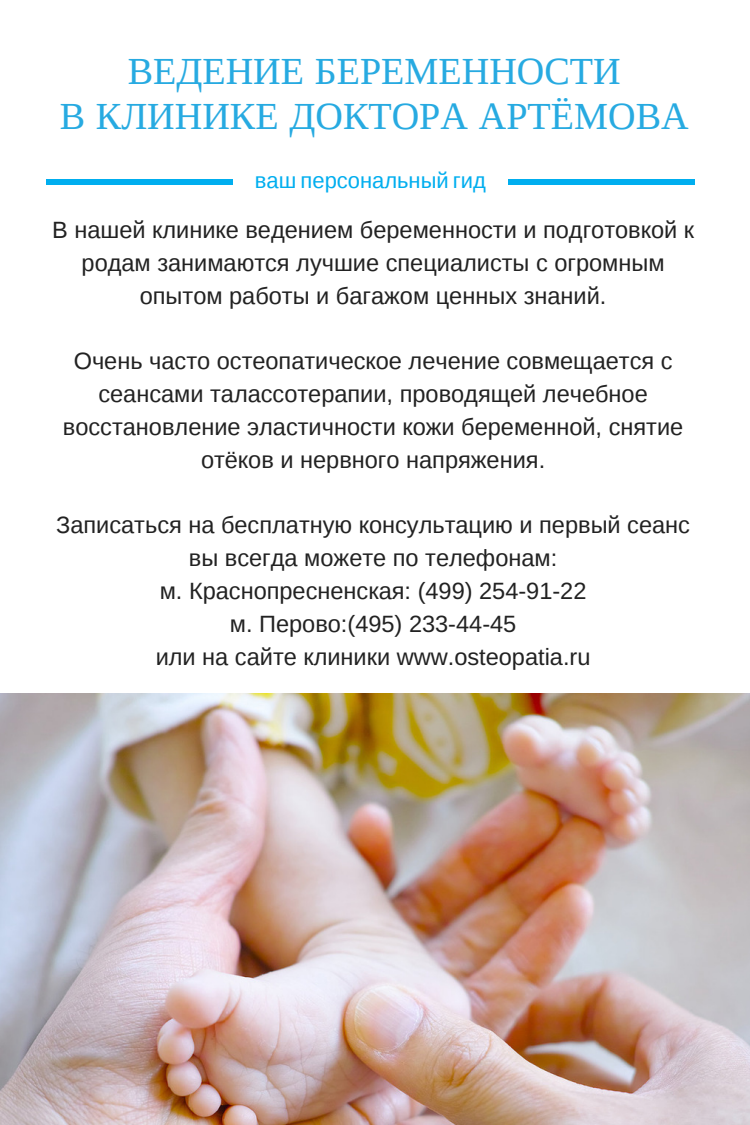
<style>
.page{position:relative;width:750px;height:1125px;background:#fff}
.page>*{position:absolute;margin:0;border:0;box-sizing:border-box;transform-origin:0 0}
.t1{font:38.12px/45px "Liberation Serif";color:#27aae1;text-align:center}
.t2{font:23.62px/32.8px "Liberation Sans";color:#222;text-align:center}
.t3{font:23.62px "Arimo";color:#222}
.t4{font:22px "Liberation Sans";color:#00aeef}
.s1{font-family:"Arimo"}
.s2{font-family:"Liberation Sans"}
</style>
<div class="page">
<div style="left:46px;top:179px;width:187px;height:5px;background:#00aeef"></div>
<div style="left:508px;top:179px;width:187px;height:5px;background:#00aeef"></div>
<img style="left:0;top:694px;width:750px;height:431px">
<h1 class="t1" style="left:60px;top:49px;width:630px">ВЕДЕНИЕ БЕРЕМЕННОСТИ<br>В КЛИНИКЕ ДОКТОРА АРТЁМОВА</h1>
<p class="t4" style="left:255px;top:168px;width:233px">ваш персональный гид</p>
<p class="t2" style="left:52px;top:214px;width:644px">В нашей клинике ведением беременности и подготовкой к родам занимаются лучшие специалисты с огромным опытом работы и багажом ценных знаний<span class="s1">.</span></p>
<p class="t2" style="left:63px;top:345px;width:622px">Очень часто остеопатическое лечение совмещается с сеансами талассотерапии<span class="s1">,</span> проводящей лечебное восстановление эластичности кожи беременной<span class="s1">,</span> снятие отёков и нервного напряжения<span class="s1">.</span></p>
<p class="t2" style="left:56px;top:509px;width:635px">Записаться на бесплатную консультацию и первый сеанс вы всегда можете по телефонам<span class="s1">:<br></span>м<span class="s1">.</span> Краснопресненская<span class="s1">: (499) 254-91-22</span></p>
<p class="t3" style="left:230px;top:610px;width:288px"><span class="s2">м</span>. <span class="s2">Перово</span>:(495) 233-44-45</p>
<p class="t2" style="left:156px;top:640px;width:436px">или на сайте клиники <span class="s1">www.osteopatia.ru</span></p>
</div>
